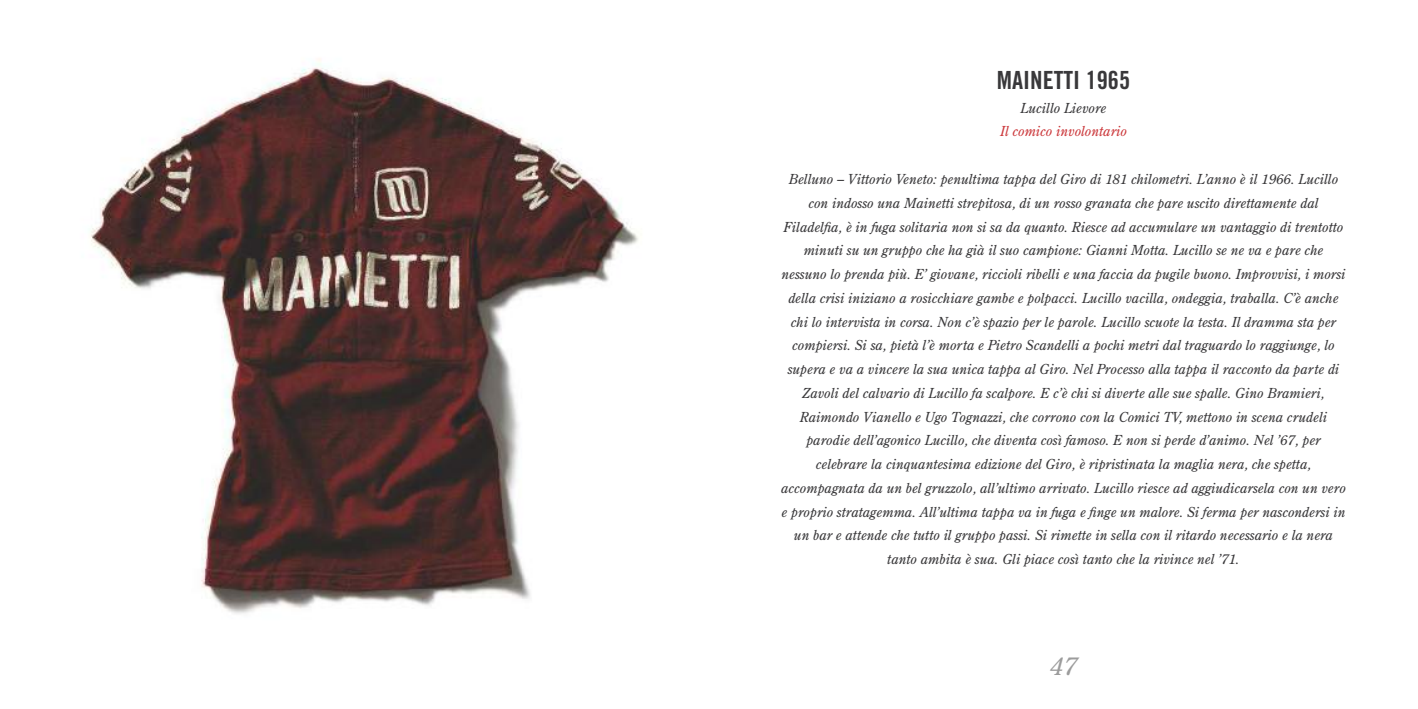
<style>
.page{position:relative;width:1418px;height:709px;background:#fff}
.page>*{position:absolute;margin:0;border:0;box-sizing:border-box;transform-origin:0 0}
.t1{font:700 condensed 25px "Trade Gothic No.20";color:#39383a}
.t2{font:italic 25px "Century Old Style Std";color:#9c9c9c}
.t3{font:italic 13.75px/23.8px "Century Old Style Std";color:#39383a;text-align:center}
.t4{font:italic 13.75px "Century Old Style Std";color:#cc3a3d}
</style>
<div class="page">
<img style="left:91px;top:59px;width:548px;height:555px">
<h1 class="t1" style="left:996px;top:65px;width:135px">MAINETTI 1965</h1>
<p class="t3" style="left:1020px;top:96px;width:87px">Lucillo Lievore</p>
<p class="t4" style="left:1000px;top:124px;width:128px">Il comico involontario</p>
<p class="t3" style="left:781px;top:167px;width:566px">Belluno – Vittorio Veneto: penultima tappa del Giro di 181 chilometri. L’anno è il 1966. Lucillo con indosso una Mainetti strepitosa, di un rosso granata che pare uscito direttamente dal Filadelfia, è in fuga solitaria non si sa da quanto. Riesce ad accumulare un vantaggio di trentotto minuti su un gruppo che ha già il suo campione: Gianni Motta. Lucillo se ne va e pare che nessuno lo prenda più. E’ giovane, riccioli ribelli e una faccia da pugile buono. Improvvisi, i morsi della crisi iniziano a rosicchiare gambe e polpacci. Lucillo vacilla, ondeggia, traballa. C’è anche chi lo intervista in corsa. Non c’è spazio per le parole. Lucillo scuote la testa. Il dramma sta per compiersi. Si sa, pietà l’è morta e Pietro Scandelli a pochi metri dal traguardo lo raggiunge, lo supera e va a vincere la sua unica tappa al Giro. Nel Processo alla tappa il racconto da parte di Zavoli del calvario di Lucillo fa scalpore. E c’è chi si diverte alle sue spalle. Gino Bramieri, Raimondo Vianello e Ugo Tognazzi, che corrono con la Comici TV, mettono in scena crudeli parodie dell’agonico Lucillo, che diventa così famoso. E non si perde d’animo. Nel ’67, per celebrare la cinquantesima edizione del Giro, è ripristinata la maglia nera, che spetta, accompagnata da un bel gruzzolo, all’ultimo arrivato. Lucillo riesce ad aggiudicarsela con un vero e proprio stratagemma. All’ultima tappa va in fuga e finge un malore. Si ferma per nascondersi in un bar e attende che tutto il gruppo passi. Si rimette in sella con il ritardo necessario e la nera tanto ambita è sua. Gli piace così tanto che la rivince nel ’71.</p>
<h1 class="t2" style="left:1049px;top:651px;width:28px">47</h1>
</div>
